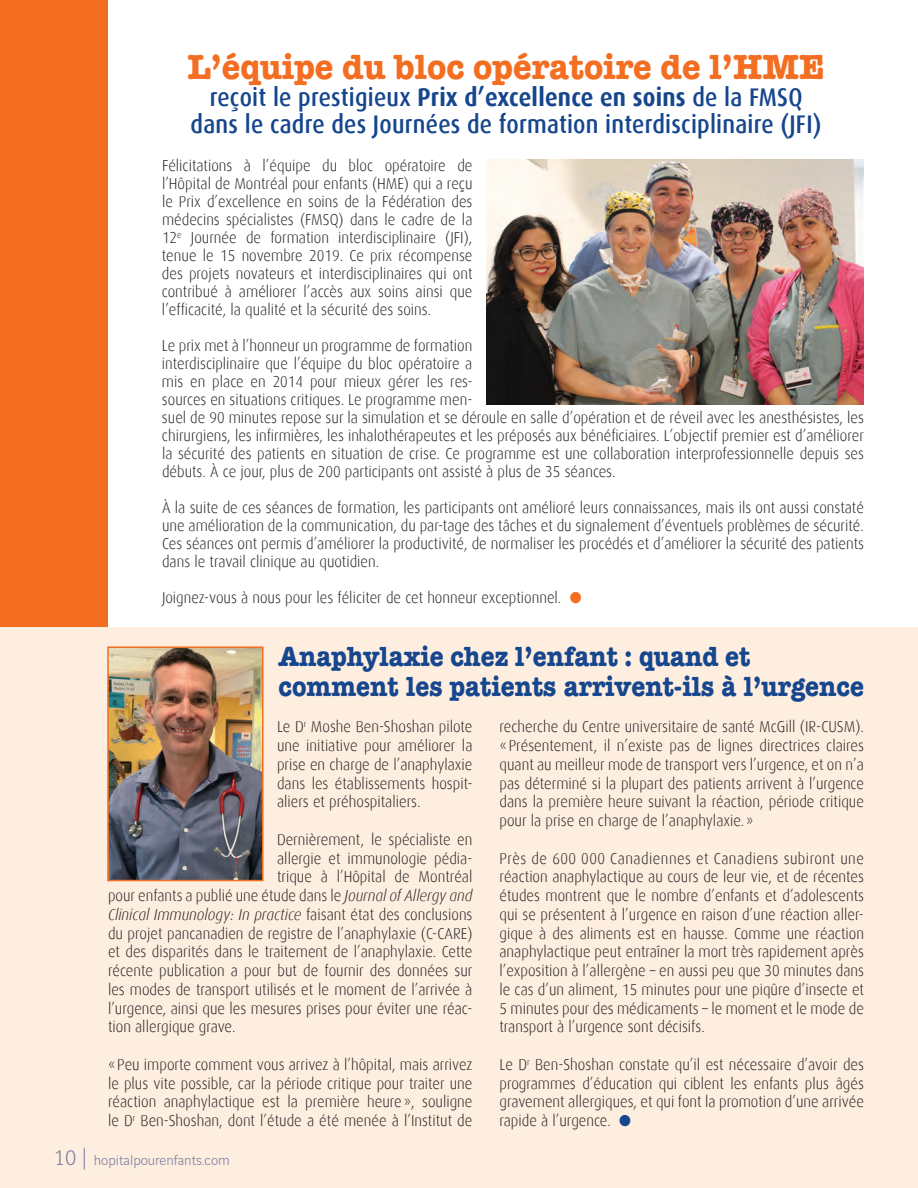
<style>
.page{position:relative;width:918px;height:1188px;background:#fff}
.page>*{position:absolute;margin:0;border:0;box-sizing:border-box;transform-origin:0 0}
.t1{font:700 36px "American Typewriter";color:#f36e21;scale:.95 1}
.t2{font:700 28.5px/30px "American Typewriter";color:#16468d;scale:.9 1}
.t3{font:500 25.5px/27px "Dax";letter-spacing:.01em;color:#16468d;text-align:center;scale:.9 1}
.t4{font:300 15.75px/18.8px "Dax";color:#231f20;text-align:justify;scale:.95 1}
.t5{font:italic 300 15.75px "Dax";color:#231f20;scale:.95 1}
.t6{font:300 15px "Vinci Sans";color:#848bba}
.s1{font-weight:700}
.s2{color:#f36e21}
.s3{font-style:italic}
.s4{font-style:normal}
.s5{font-family:"Vinci Serif";font-size:22.5px}
.s6{font-size:22.5px}
.s7{color:#16468d}
</style>
<div class="page">
<div style="left:0;top:627px;width:918px;height:561px;background:#feeee0"></div>
<div style="left:0;top:0;width:108px;height:627px;background:#f36e21"></div>
<img style="left:110px;top:649px;width:151px;height:229px">
<div style="left:107px;top:646px;width:157px;height:235px;border:2px solid #f36e21"></div>
<img style="left:486px;top:159px;width:378px;height:246px">
<h1 class="t1" style="left:188px;top:35px;width:672px">L’équipe du bloc opératoire de l’HME</h1>
<h3 class="t3" style="left:191px;top:84px;width:703px">reçoit le prestigieux <span class="s1">Prix d’excellence en soins</span> de la FMSQ dans le cadre des Journées de formation interdisciplinaire (JFI)</h3>
<p class="t4" style="left:162px;top:157px;width:328px;line-height:18px">Félicitations à l’équipe du bloc opératoire de l’Hôpital de Montréal pour enfants (HME) qui a reçu le Prix d’excellence en soins de la Fédération des médecins spécialistes (FMSQ) dans le cadre de la 12<sup>e</sup> Journée de formation interdisciplinaire (JFI), tenue le 15 novembre 2019. Ce prix récompense des projets novateurs et interdisciplinaires qui ont contribué à améliorer l’accès aux soins ainsi que l’efficacité, la qualité et la sécurité des soins.</p>
<p class="t4" style="left:162px;top:337px;width:740px;line-height:18px;text-align:left">Le prix met à l’honneur un programme de formation<br>interdisciplinaire que l’équipe du bloc opératoire a<br>mis en place en 2014 pour mieux gérer les res-<br>sources en situations critiques. Le programme men-<br>suel de 90 minutes repose sur la simulation et se déroule en salle d’opération et de réveil avec les anesthésistes, les chirurgiens, les infirmières, les inhalothérapeutes et les préposés aux bénéficiaires. L’objectif premier est d’améliorer la sécurité des patients en situation de crise. Ce programme est une collaboration interprofessionnelle depuis ses débuts. À ce jour, plus de 200 participants ont assisté à plus de 35 séances.</p>
<p class="t4" style="left:162px;top:499px;width:741px;line-height:18px">À la suite de ces séances de formation, les participants ont amélioré leurs connaissances, mais ils ont aussi constaté une amélioration de la communication, du par-tage des tâches et du signalement d’éventuels problèmes de sécurité.<br>Ces séances ont permis d’améliorer la productivité, de normaliser les procédés et d’améliorer la sécurité des patients dans le travail clinique au quotidien.</p>
<p class="t4" style="left:162px;top:589px;width:443px">Joignez-vous à nous pour les féliciter de cet honneur exceptionnel. <span class="s2">●</span></p>
<h2 class="t2" style="left:279px;top:640px;width:652px">Anaphylaxie chez l’enfant : quand et comment les patients arrivent-ils à l’urgence</h2>
<p class="t4" style="left:277px;top:718px;width:207px">Le D<sup>r</sup> Moshe Ben-Shoshan pilote une initiative pour améliorer la prise en charge de l’anaphylaxie dans les établissements hospit&shy;aliers et préhospitaliers.</p>
<p class="t4" style="left:277px;top:830px;width:207px">Dernièrement, le spécialiste en</p>
<p class="t4" style="left:277px;top:849px;width:207px">allergie et immunologie pédia-</p>
<p class="t4" style="left:277px;top:868px;width:207px">trique à l’Hôpital de Montréal</p>
<p class="t4" style="left:108px;top:887px;width:385px">pour enfants a publié une étude dans le <span class="s3">Journal of Allergy and</span></p>
<p class="t5" style="left:108px;top:906px;width:385px">Clinical Immunology: In practice <span class="s4">faisant état des conclusions</span></p>
<p class="t4" style="left:108px;top:924px;width:385px">du projet pancanadien de registre de l’anaphylaxie (C-CARE)</p>
<p class="t4" style="left:108px;top:943px;width:385px">et des disparités dans le traitement de l’anaphylaxie. Cette</p>
<p class="t4" style="left:108px;top:961px;width:385px">récente publication a pour but de fournir des données sur</p>
<p class="t4" style="left:108px;top:980px;width:385px">les modes de transport utilisés et le moment de l’arrivée à</p>
<p class="t4" style="left:108px;top:999px;width:385px">l’urgence, ainsi que les mesures prises pour éviter une réac-</p>
<p class="t4" style="left:108px;top:1018px;width:136px">tion allergique grave.</p>
<p class="t4" style="left:108px;top:1055px;width:385px">«Peu importe comment vous arrivez à l’hôpital, mais arrivez le plus vite possible, car la période critique pour traiter une réaction anaphylactique est la première heure», souligne le D<sup>r</sup> Ben-Shoshan, dont l’étude a été menée à l’Institut de</p>
<p class="t6" style="left:54px;top:1149px;width:177px"><span class="s5">10</span> <span class="s6">|</span> hopitalpourenfants.com</p>
<p class="t4" style="left:500px;top:718px;width:385px">recherche du Centre universitaire de santé McGill (IR-CUSM). «Présentement, il n’existe pas de lignes directrices claires quant au meilleur mode de transport vers l’urgence, et on n’a pas déterminé si la plupart des patients arrivent à l’urgence dans la première heure suivant la réaction, période critique pour la prise en charge de l’anaphylaxie. »</p>
<p class="t4" style="left:500px;top:849px;width:385px">Près de 600 000 Canadiennes et Canadiens subiront une réaction anaphylactique au cours de leur vie, et de récentes études montrent que le nombre d’enfants et d’adolescents qui se présentent à l’urgence en raison d’une réaction aller&shy;gique à des aliments est en hausse. Comme une réaction anaphylactique peut entraîner la mort très rapidement après l’exposition à l’allergène – en aussi peu que 30 minutes dans le cas d’un aliment, 15 minutes pour une piqûre d’insecte et 5 minutes pour des médicaments – le moment et le mode de transport à l’urgence sont décisifs.</p>
<p class="t4" style="left:500px;top:1055px;width:385px">Le D<sup>r</sup> Ben-Shoshan constate qu’il est nécessaire d’avoir des programmes d’éducation qui ciblent les enfants plus âgés gravement allergiques, et qui font la promotion d’une arrivée rapide à l’urgence. <span class="s7">●</span></p>
</div>
